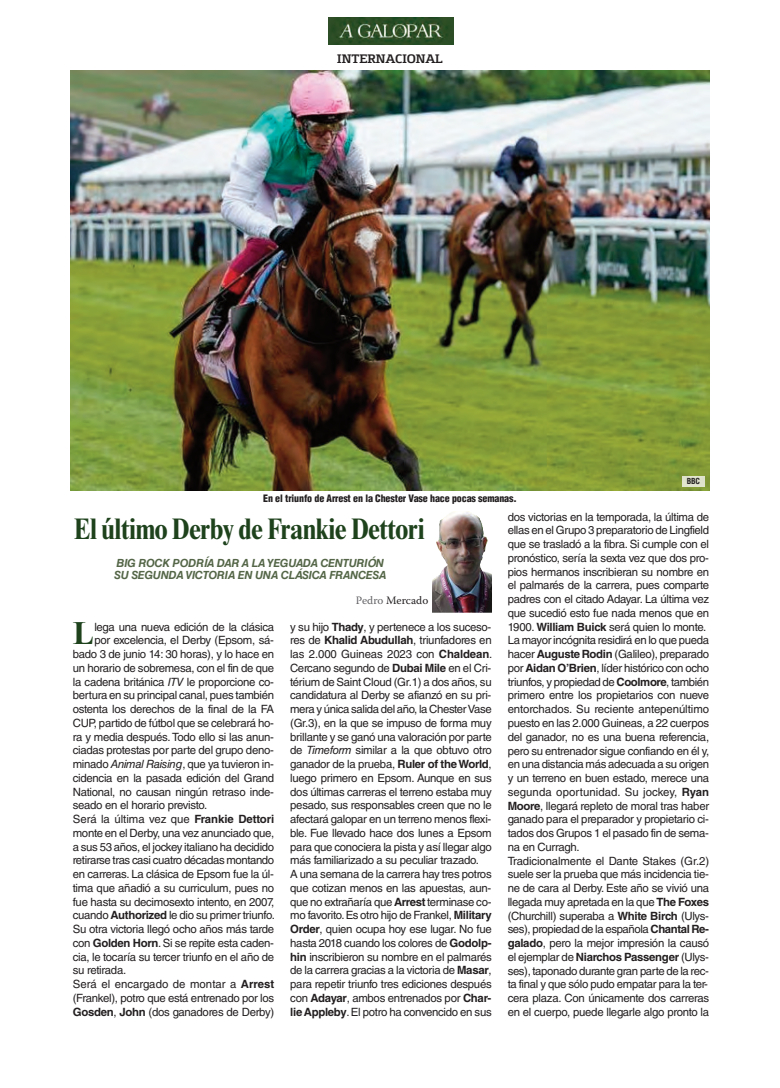
<style>
.page{position:relative;width:780px;height:1088px;background:#fff}
.page>*{position:absolute;margin:0;border:0;box-sizing:border-box;transform-origin:0 0}
.t1{font:700 31.88px "Times New Roman MT Std";color:#1e421c}
.t2{font:700 condensed 30px "Times New Roman MT Std";letter-spacing:-.025em;color:#1e421c}
.t3{font:700 12.5px "Bankinter Text";color:#231f20}
.t4{font:11.38px/13.8px "Helvetica LT Std";letter-spacing:-.025em;color:#231f20}
.t5{font:11.38px "Helvetica LT Std";color:#231f20}
.t6{font:11.38px "Helvetica LT Std";letter-spacing:.005em;color:#231f20}
.t7{font:italic 700 11.25px/12.5px "Helvetica LT Std";letter-spacing:-.025em;color:#546647}
.t8{font:11.25px "Warnock Pro";color:#231f20}
.t9{font:900 condensed 10px "Helvetica LT Std";letter-spacing:-.015em;color:#231f20}
.t10{font:700 condensed 8.12px "Helvetica LT Std";color:#231f20}
.s1{color:#636366}
.s2{font-style:italic}
.s3{font-weight:700}
</style>
<div class="page">
<img style="left:329px;top:17px;width:125px;height:27px">
<img style="left:71px;top:71px;width:638px;height:419px">
<img style="left:682px;top:476px;width:22px;height:10px">
<img style="left:432px;top:511px;width:60px;height:102px">
<p class="t3" style="left:337px;top:51px;width:107px">INTERNACIONAL</p>
<p class="t9" style="left:263px;top:494px;width:255px">En el triunfo de Arrest en la Chester Vase hace pocas semanas.</p>
<p class="t10" style="left:686px;top:478px;width:15px">BBC</p>
<h2 class="t2" style="left:74px;top:518px;width:352px">El último Derby de Frankie Dettori</h2>
<p class="t7" style="left:114px;top:557px;width:274px">BIG ROCK PODRÍA DAR A LA YEGUADA CENTURIÓN<br>SU SEGUNDA VICTORIA EN UNA CLÁSICA FRANCESA</p>
<p class="t8" style="left:356px;top:596px;width:74px"><span class="s1">Pedro</span> Mercado</p>
<h1 class="t1" style="left:73px;top:623px;width:22px">L</h1>
<p class="t4" style="left:94px;top:621px;width:181px">lega una nueva edición de la clásica</p>
<p class="t4" style="left:94px;top:634px;width:181px">por excelencia, el Derby (Epsom, sá-</p>
<p class="t4" style="left:73px;top:648px;width:203px">bado 3 de junio 14: 30 horas), y lo hace en</p>
<p class="t4" style="left:73px;top:662px;width:203px">un horario de sobremesa, con el fin de que</p>
<p class="t4" style="left:73px;top:676px;width:203px">la cadena británica <span class="s2">ITV</span> le proporcione co-</p>
<p class="t4" style="left:73px;top:689px;width:203px">bertura en su principal canal, pues también</p>
<p class="t4" style="left:73px;top:703px;width:203px">ostenta los derechos de la final de la FA</p>
<p class="t4" style="left:73px;top:717px;width:203px">CUP, partido de fútbol que se celebrará ho-</p>
<p class="t4" style="left:73px;top:731px;width:203px">ra y media después. Todo ello si las anun-</p>
<p class="t4" style="left:73px;top:744px;width:203px">ciadas protestas por parte del grupo deno-</p>
<p class="t4" style="left:73px;top:758px;width:203px">minado <span class="s2">Animal Raising</span>, que ya tuvieron in-</p>
<p class="t4" style="left:73px;top:772px;width:203px">cidencia en la pasada edición del Grand</p>
<p class="t4" style="left:73px;top:786px;width:203px">National, no causan ningún retraso inde-</p>
<p class="t4" style="left:73px;top:799px;width:136px">seado en el horario previsto.</p>
<p class="t5" style="left:73px;top:815px;width:203px">Será la última vez que <span class="s3">Frankie Dettori</span></p>
<p class="t4" style="left:73px;top:827px;width:203px">monte en el Derby, una vez anunciado que,</p>
<p class="t4" style="left:73px;top:841px;width:203px">a sus 53 años, el jockey italiano ha decidido</p>
<p class="t4" style="left:73px;top:854px;width:203px">retirarse tras casi cuatro décadas montando</p>
<p class="t4" style="left:73px;top:868px;width:203px">en carreras. La clásica de Epsom fue la úl-</p>
<p class="t4" style="left:73px;top:882px;width:203px">tima que añadió a su curriculum, pues no</p>
<p class="t4" style="left:73px;top:896px;width:203px">fue hasta su decimosexto intento, en 2007,</p>
<p class="t4" style="left:73px;top:909px;width:204px">cuando <span class="s3">Authorized</span> le dio su primer triunfo.</p>
<p class="t4" style="left:73px;top:923px;width:203px">Su otra victoria llegó ocho años más tarde</p>
<p class="t4" style="left:73px;top:937px;width:203px">con <span class="s3">Golden Horn</span>. Si se repite esta caden-</p>
<p class="t4" style="left:73px;top:951px;width:203px">cia, le tocaría su tercer triunfo en el año de</p>
<p class="t4" style="left:73px;top:964px;width:55px">su retirada.</p>
<p class="t6" style="left:73px;top:980px;width:203px">Será el encargado de montar a <span class="s3">Arrest</span></p>
<p class="t4" style="left:73px;top:992px;width:203px">(Frankel), potro que está entrenado por los</p>
<p class="t4" style="left:73px;top:1006px;width:203px"><span class="s3">Gosden</span>, <span class="s3">John</span> (dos ganadores de Derby)</p>
<p class="t4" style="left:290px;top:621px;width:204px">y su hijo <span class="s3">Thady</span>, y pertenece a los suceso&shy;res de <span class="s3">Khalid Abudullah</span>, triunfadores en las 2.000 Guineas 2023 con <span class="s3">Chaldean</span>.<br>Cercano segundo de <span class="s3">Dubai Mile</span> en el Cri&shy;térium de Saint Cloud (Gr.1) a dos años, su candidatura al Derby se afianzó en su pri&shy;mera y única salida del año, la Chester Vase (Gr.3), en la que se impuso de forma muy brillante y se ganó una valoración por parte de <span class="s2">Timeform</span> similar a la que obtuvo otro ganador de la prueba, <span class="s3">Ruler of the World</span>, luego primero en Epsom. Aunque en sus dos últimas carreras el terreno estaba muy pesado, sus responsables creen que no le afectará galopar en un terreno menos flexi&shy;ble. Fue llevado hace dos lunes a Epsom para que conociera la pista y así llegar algo más familiarizado a su peculiar trazado.<br>A una semana de la carrera hay tres potros que cotizan menos en las apuestas, aun&shy;que no extrañaría que <span class="s3">Arrest</span> terminase co&shy;mo favorito. Es otro hijo de Frankel, <span class="s3">Military Order</span>, quien ocupa hoy ese lugar. No fue hasta 2018 cuando los colores de <span class="s3">Godolp&shy;hin</span> inscribieron su nombre en el palmarés de la carrera gracias a la victoria de <span class="s3">Masar</span>, para repetir triunfo tres ediciones después con <span class="s3">Adayar</span>, ambos entrenados por <span class="s3">Char&shy;lie Appleby</span>. El potro ha convencido en sus</p>
<p class="t4" style="left:507px;top:511px;width:203px">dos victorias en la temporada, la última de ellas en el Grupo 3 preparatorio de Lingfield que se trasladó a la fibra. Si cumple con el pronóstico, sería la sexta vez que dos pro&shy;pios hermanos inscribieran su nombre en el palmarés de la carrera, pues comparte padres con el citado Adayar. La última vez que sucedió esto fue nada menos que en 1900. <span class="s3">William Buick</span> será quien lo monte.<br>La mayor incógnita residirá en lo que pueda hacer <span class="s3">Auguste Rodin</span> (Galileo), preparado por <span class="s3">Aidan O’Brien</span>, líder histórico con ocho triunfos, y propiedad de <span class="s3">Coolmore</span>, también primero entre los propietarios con nueve entorchados. Su reciente antepenúltimo puesto en las 2.000 Guineas, a 22 cuerpos del ganador, no es una buena referencia, pero su entrenador sigue confiando en él y, en una distancia más adecuada a su origen y un terreno en buen estado, merece una segunda oportunidad. Su jockey, <span class="s3">Ryan Moore</span>, llegará repleto de moral tras haber ganado para el preparador y propietario ci&shy;tados dos Grupos 1 el pasado fin de sema&shy;na en Curragh.<br>Tradicionalmente el Dante Stakes (Gr.2) suele ser la prueba que más incidencia tie&shy;ne de cara al Derby. Este año se vivió una llegada muy apretada en la que <span class="s3">The Foxes </span>(Churchill) superaba a <span class="s3">White Birch</span> (Ulys&shy;ses), propiedad de la española <span class="s3">Chantal Re&shy;galado</span>, pero la mejor impresión la causó el ejemplar de <span class="s3">Niarchos Passenger</span> (Ulys&shy;ses), taponado durante gran parte de la rec&shy;ta final y que sólo pudo empatar para la ter&shy;cera plaza. Con únicamente dos carreras en el cuerpo, puede llegarle algo pronto la</p>
</div>
